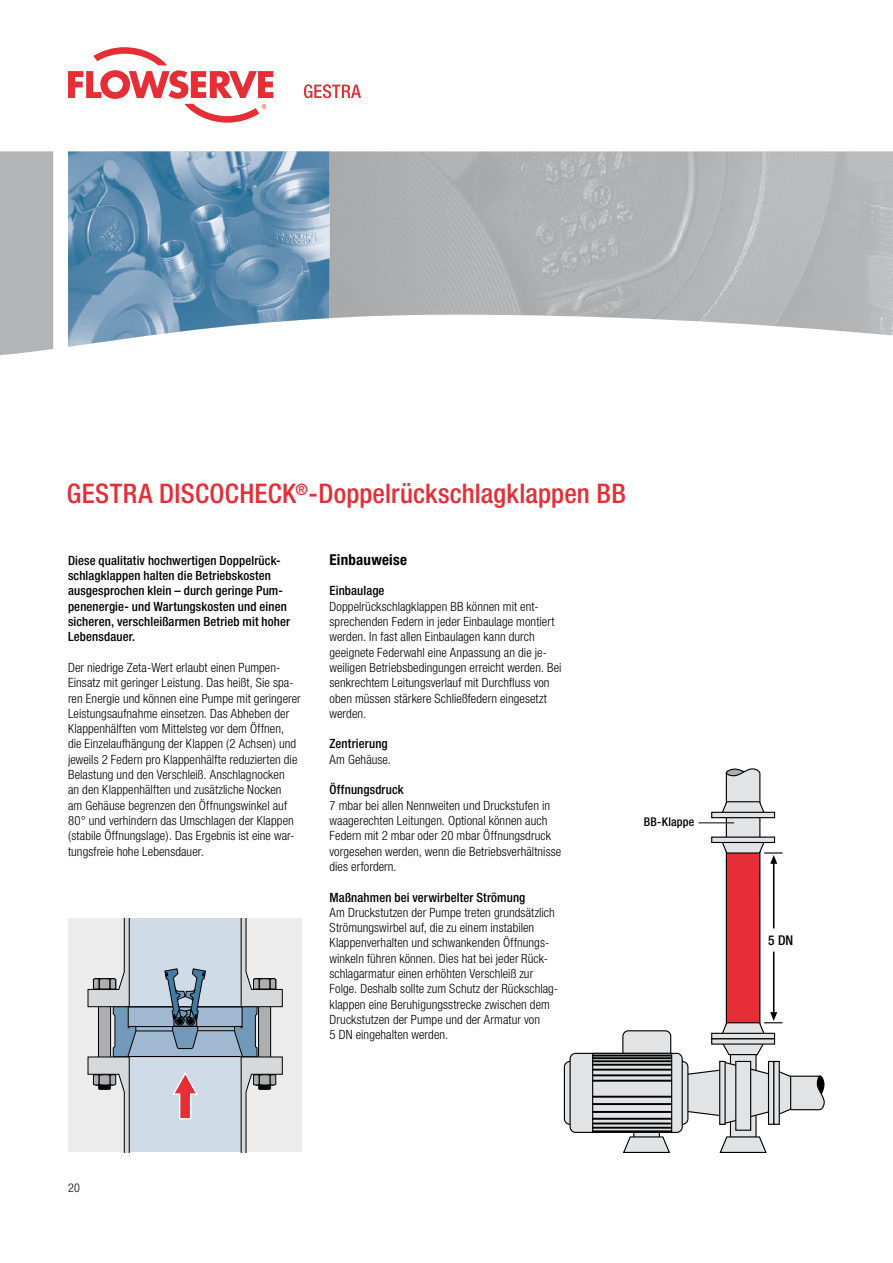
<style>
.page{position:relative;width:893px;height:1263px;background:#fff}
.page>*{position:absolute;margin:0;border:0;box-sizing:border-box;transform-origin:0 0}
.Headline{font:500 condensed 27px "Helvetica Neue";letter-spacing:.005em;color:#e62e37}
.Subhead_10_pt{font:700 condensed 15px "Helvetica Neue";letter-spacing:.015em;color:#000}
.t1{font:500 condensed 13.5px "Helvetica Neue";color:#000}
.t2{font:300 condensed 12.75px/15.3px "Helvetica Neue";letter-spacing:.005em;color:#000}
.Lauftext_fett{font:500 condensed 12.75px/15.3px "Helvetica Neue";letter-spacing:.01em;color:#000}
.t3{font:500 condensed 12px "Helvetica Neue";letter-spacing:.015em;color:#000}
.t4{font:300 condensed 12px "Helvetica Neue";color:#000}
</style>
<div class="page">
<img style="left:330px;top:151px;width:563px;height:185px">
<svg style="left:68px;top:47px;width:205px;height:76px"></svg>
<svg style="left:304px;top:84px;width:57px;height:14px"></svg>
<img style="left:68px;top:151px;width:262px;height:196px">
<div style="left:0;top:151px;width:53px;height:204px;background:#b3b4b6"></div>
<div style="left:633px;top:1053px;width:27px;height:85px;background:#e2e3e4;border:1px solid #000"></div>
<svg style="left:623px;top:1135px;width:47px;height:18px"></svg>
<div style="left:730px;top:1053px;width:27px;height:85px;background:#e2e3e4;border:1px solid #000"></div>
<div style="left:564px;top:1061px;width:124px;height:63px;background:#e2e3e4;border-radius:6px"></div>
<div style="left:623px;top:1031px;width:48px;height:26px;background:#e2e3e4;border-radius:6px"></div>
<div style="left:622px;top:1030px;width:49px;height:28px;border:1px solid #000;border-radius:6px"></div>
<div style="left:570px;top:1053px;width:112px;height:79px;background:#e2e3e4;border-radius:6px"></div>
<div style="left:569px;top:1053px;width:114px;height:80px;border:1px solid #000;border-radius:6px"></div>
<svg style="left:594px;top:1056px;width:76px;height:71px"></svg>
<hr style="left:593px;top:1080px;width:79px;height:2px;background:#000">
<hr style="left:593px;top:1074px;width:79px;height:2px;background:#000">
<hr style="left:593px;top:1069px;width:79px;height:1px;background:#000">
<hr style="left:593px;top:1064px;width:79px;height:2px;background:#000">
<hr style="left:593px;top:1060px;width:79px;height:2px;background:#000">
<hr style="left:593px;top:1057px;width:79px;height:2px;background:#000">
<hr style="left:593px;top:1054px;width:79px;height:2px;background:#000">
<hr style="left:593px;top:1096px;width:79px;height:2px;background:#000">
<hr style="left:593px;top:1103px;width:79px;height:2px;background:#000">
<hr style="left:593px;top:1111px;width:79px;height:2px;background:#000">
<hr style="left:593px;top:1118px;width:79px;height:2px;background:#000">
<hr style="left:593px;top:1122px;width:79px;height:2px;background:#000">
<hr style="left:593px;top:1127px;width:79px;height:2px;background:#000">
<hr style="left:593px;top:1130px;width:79px;height:2px;background:#000">
<div style="left:592px;top:1053px;width:80px;height:80px;border:1px solid #000"></div>
<div style="left:735px;top:1061px;width:16px;height:70px;background:#e2e3e4;border:1px solid #000"></div>
<svg style="left:719px;top:1135px;width:48px;height:18px"></svg>
<svg style="left:685px;top:768px;width:140px;height:358px"></svg>
<hr style="left:699px;top:822px;width:35px;height:1px;background:#000">
<div style="left:68px;top:918px;width:234px;height:234px;background:#ececed"></div>
<svg style="left:88px;top:918px;width:195px;height:234px"></svg>
<p class="Headline" style="left:67px;top:478px;width:560px">GESTRA DISCOCHECK<sup>®</sup>-Doppelrückschlagklappen BB</p>
<p class="Lauftext_fett" style="left:68px;top:552px;width:224px">Diese qualitativ hochwertigen Doppelrück&shy;schlagklappen halten die Betriebskosten ausgesprochen klein – durch geringe Pum&shy;penenergie- und Wartungskosten und einen sicheren, verschleißarmen Betrieb mit hoher Lebensdauer.</p>
<p class="t2" style="left:68px;top:660px;width:234px">Der niedrige Zeta-Wert erlaubt einen Pumpen-Einsatz mit geringer Leistung. Das heißt, Sie spa&shy;ren Energie und können eine Pumpe mit geringerer Leistungsaufnahme einsetzen. Das Abheben der Klappenhälften vom Mittelsteg vor dem Öffnen, die Einzelaufhängung der Klappen (2 Achsen) und jeweils 2 Federn pro Klappenhälfte reduzierten die Belastung und den Verschleiß. Anschlagnocken<br>an den Klappenhälften und zusätzliche Nocken<br>am Gehäuse begrenzen den Öffnungswinkel auf 80° und verhindern das Umschlagen der Klappen (stabile Öffnungslage). Das Ergebnis ist eine war&shy;tungsfreie hohe Lebensdauer.</p>
<p class="Subhead_10_pt" style="left:330px;top:550px;width:79px">Einbauweise</p>
<p class="Lauftext_fett" style="left:330px;top:583px;width:56px">Einbaulage</p>
<p class="t2" style="left:330px;top:598px;width:233px">Doppelrückschlagklappen BB können mit ent&shy;sprechenden Federn in jeder Einbaulage montiert werden. In fast allen Einbaulagen kann durch geeignete Federwahl eine Anpassung an die je&shy;weiligen Betriebsbedingungen erreicht werden. Bei senkrechtem Leitungsverlauf mit Durchfluss von oben müssen stärkere Schließfedern eingesetzt werden.</p>
<p class="Lauftext_fett" style="left:330px;top:736px;width:60px">Zentrierung</p>
<p class="t2" style="left:330px;top:751px;width:61px">Am Gehäuse.</p>
<p class="Lauftext_fett" style="left:330px;top:782px;width:76px">Öffnungsdruck</p>
<p class="t2" style="left:330px;top:797px;width:233px">7 mbar bei allen Nennweiten und Druckstufen in waagerechten Leitungen. Optional können auch Federn mit 2 mbar oder 20 mbar Öffnungsdruck vorgesehen werden, wenn die Betriebsverhältnisse dies erfordern.</p>
<p class="Lauftext_fett" style="left:330px;top:889px;width:197px">Maßnahmen bei verwirbelter Strömung</p>
<p class="t2" style="left:330px;top:904px;width:230px">Am Druckstutzen der Pumpe treten grundsätzlich Strömungswirbel auf, die zu einem instabilen Klappenverhalten und schwankenden Öffnungs&shy;winkeln führen können. Dies hat bei jeder Rück&shy;schlagarmatur einen erhöhten Verschleiß zur Folge. Deshalb sollte zum Schutz der Rückschlag&shy;klappen eine Beruhigungsstrecke zwischen dem Druckstutzen der Pumpe und der Armatur von<br>5 DN eingehalten werden.</p>
<p class="t3" style="left:644px;top:815px;width:52px">BB-Klappe</p>
<p class="t4" style="left:68px;top:1181px;width:13px">20</p>
<p class="t1" style="left:768px;top:932px;width:26px">5 DN</p>
</div>
